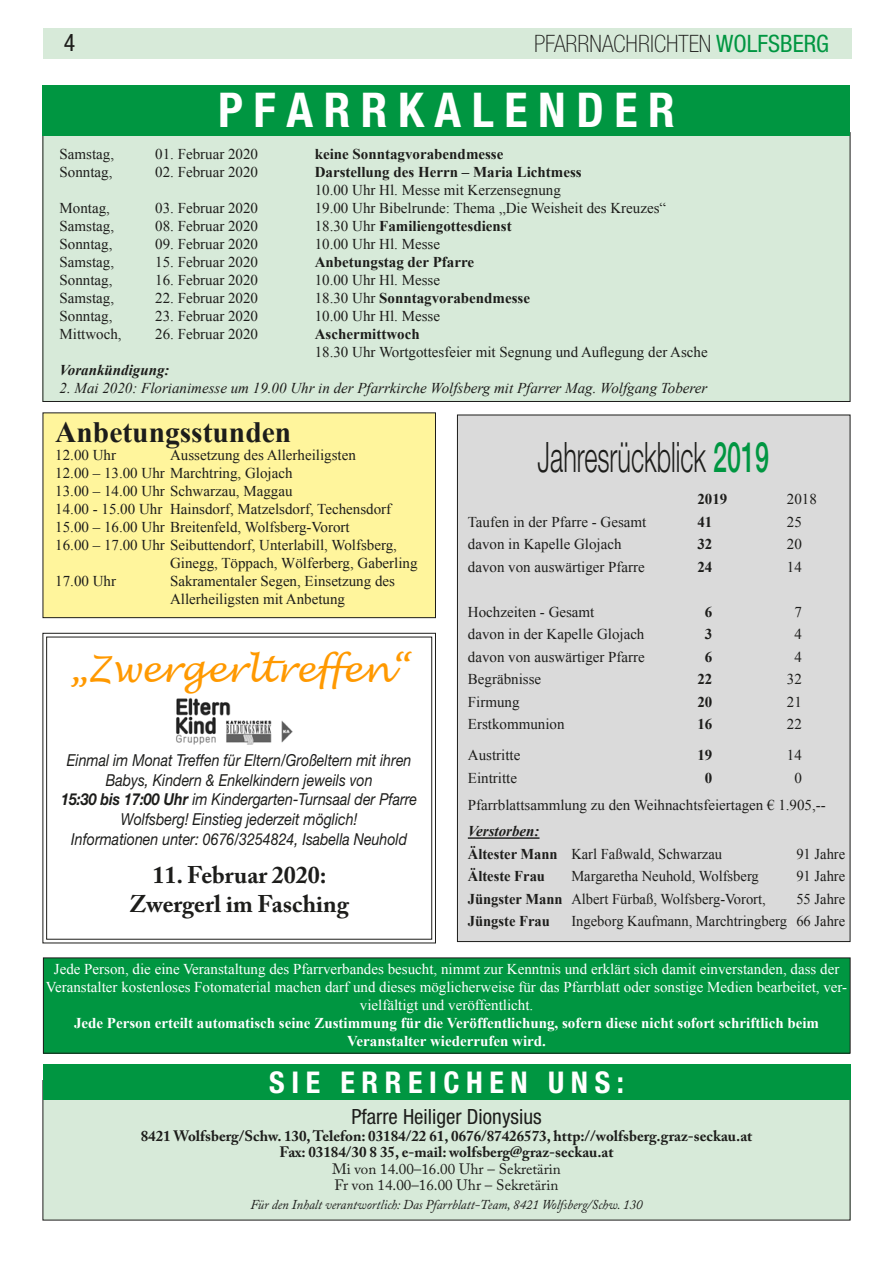
<style>
.page{position:relative;width:893px;height:1263px;background:#fff}
.page>*{position:absolute;margin:0;border:0;box-sizing:border-box;transform-origin:0 0}
.t1{font:700 condensed 48px "Helvetica Neue";letter-spacing:.22em;color:#fff}
.t2{font:300 42px "Helvetica Neue";color:#1d1d1b;scale:.6 1}
.t3{font:italic 35.55px "Lucida Handwriting";color:#f90}
.t4{font:700 condensed 30px "Helvetica Neue";letter-spacing:.22em;color:#fff}
.t5{font:700 29.55px "Times New Roman";color:#1d1d1b}
.t6{font:700 24px/28.8px "Adobe Caslon Pro";color:#1d1d1b;text-align:center}
.t7{font:100 condensed 24px "Helvetica Neue";color:#1d1d1b}
.t8{font:condensed 24px "Helvetica Neue";color:#1d1d1b}
.t9{font:condensed 21px "Helvetica Neue";color:#1d1d1b}
.t10{font:italic 16.5px/19.8px "Helvetica Neue";color:#1d1d1b;text-align:center;scale:.86 1}
.t11{font:15px/18px "Times New Roman";color:#1d1d1b}
.t12{font:15px/18px "Times New Roman";color:#fff;text-align:center}
.t13{font:700 15px "Times New Roman";color:#1d1d1b}
.t14{font:700 15px/16.5px "Adobe Caslon Pro";color:#1d1d1b;text-align:center}
.t15{font:700 15px/18px "Times New Roman";color:#fff;text-align:center}
.t16{font:italic 15px "Times New Roman";color:#1d1d1b}
.t17{font:15px/16.5px "Adobe Caslon Pro";color:#1d1d1b}
.t18{font:italic 700 15px "Times New Roman";color:#1d1d1b}
.t19{font:italic 13.5px "Adobe Caslon Pro";color:#1d1d1b;scale:.95 1}
.s1{font-weight:400;color:#009641}
.s2{font-weight:400}
.s3{font-weight:700}
.s4{font-weight:500;color:#009641}
.s5{font-weight:700;font-style:italic}
</style>
<div class="page">
<div style="left:43px;top:28px;width:809px;height:30px;background:#d7ead9"></div>
<div style="left:43px;top:133px;width:807px;height:268px;background:#d7ead9"></div>
<div style="left:43px;top:85px;width:807px;height:50px;background:#009641"></div>
<div style="left:43px;top:1080px;width:807px;height:140px;background:#d7ead9"></div>
<div style="left:43px;top:1064px;width:807px;height:36px;background:#009641"></div>
<svg style="left:42px;top:632px;width:394px;height:312px"></svg>
<div style="left:46px;top:637px;width:386px;height:302px;border:1px solid #1d1d1b"></div>
<img style="left:174px;top:698px;width:118px;height:46px">
<div style="left:43px;top:413px;width:392px;height:205px;background:#fff59c"></div>
<div style="left:43px;top:412px;width:393px;height:206px;border:1px solid #1d1d1b"></div>
<div style="left:43px;top:958px;width:807px;height:95px;background:#009641"></div>
<div style="left:457px;top:415px;width:393px;height:526px;background:#dadada"></div>
<hr style="left:468px;top:837px;width:71px;height:2px;background:#1d1d1b">
<h3 class="t8" style="left:64px;top:29px;width:13px">4</h3>
<h3 class="t7" style="left:534px;top:30px;width:297px">PFARRNACHRICHTEN <span class="s1">WOLFSBERG</span></h3>
<h1 class="t1" style="left:218px;top:81px;width:458px">PFARRKALENDER</h1>
<p class="t11" style="left:60px;top:144px;width:56px">Samstag,</p>
<p class="t11" style="left:155px;top:144px;width:104px">01. Februar 2020</p>
<p class="t13" style="left:315px;top:143px;width:190px">keine Sonntagvorabendmesse</p>
<p class="t11" style="left:60px;top:162px;width:54px">Sonntag,</p>
<p class="t11" style="left:155px;top:162px;width:104px">02. Februar 2020</p>
<p class="t13" style="left:315px;top:161px;width:269px">Darstellung des Herrn – Maria Lichtmess</p>
<p class="t11" style="left:315px;top:180px;width:248px">10.00 Uhr Hl. Messe mit Kerzensegnung</p>
<p class="t11" style="left:60px;top:198px;width:52px">Montag,</p>
<p class="t11" style="left:155px;top:198px;width:104px">03. Februar 2020</p>
<p class="t11" style="left:315px;top:198px;width:353px">19.00 Uhr Bibelrunde: Thema „Die Weisheit des Kreuzes“</p>
<p class="t11" style="left:60px;top:216px;width:56px">Samstag,</p>
<p class="t11" style="left:155px;top:216px;width:104px">08. Februar 2020</p>
<p class="t13" style="left:315px;top:215px;width:199px"><span class="s2">18.30 Uhr</span> Familiengottesdienst</p>
<p class="t11" style="left:60px;top:234px;width:54px">Sonntag,</p>
<p class="t11" style="left:155px;top:234px;width:104px">09. Februar 2020</p>
<p class="t11" style="left:315px;top:234px;width:127px">10.00 Uhr Hl. Messe</p>
<p class="t11" style="left:60px;top:252px;width:56px">Samstag,</p>
<p class="t11" style="left:155px;top:252px;width:104px">15. Februar 2020</p>
<p class="t13" style="left:315px;top:251px;width:161px">Anbetungstag der Pfarre</p>
<p class="t11" style="left:60px;top:270px;width:54px">Sonntag,</p>
<p class="t11" style="left:155px;top:270px;width:104px">16. Februar 2020</p>
<p class="t11" style="left:315px;top:270px;width:127px">10.00 Uhr Hl. Messe</p>
<p class="t11" style="left:60px;top:288px;width:56px">Samstag,</p>
<p class="t11" style="left:155px;top:288px;width:104px">22. Februar 2020</p>
<p class="t13" style="left:315px;top:287px;width:217px"><span class="s2">18.30 Uhr</span> Sonntagvorabendmesse</p>
<p class="t11" style="left:60px;top:306px;width:54px">Sonntag,</p>
<p class="t11" style="left:155px;top:306px;width:104px">23. Februar 2020</p>
<p class="t11" style="left:315px;top:306px;width:127px">10.00 Uhr Hl. Messe</p>
<p class="t11" style="left:60px;top:324px;width:64px">Mittwoch,</p>
<p class="t11" style="left:155px;top:324px;width:104px">26. Februar 2020</p>
<p class="t13" style="left:315px;top:323px;width:106px">Aschermittwoch</p>
<p class="t11" style="left:315px;top:342px;width:395px">18.30 Uhr Wortgottesfeier mit Segnung und Auflegung der Asche</p>
<p class="t18" style="left:60px;top:359px;width:112px">Vorankündigung:</p>
<p class="t16" style="left:60px;top:377px;width:649px">2. Mai 2020: Florianimesse um 19.00 Uhr in der Pfarrkirche Wolfsberg mit Pfarrer Mag. Wolfgang Toberer</p>
<h3 class="t5" style="left:55px;top:412px;width:237px">Anbetungsstunden</h3>
<p class="t11" style="left:55px;top:446px;width:62px">12.00 Uhr</p>
<p class="t11" style="left:170px;top:446px;width:187px">Aussetzung des Allerheiligsten</p>
<p class="t11" style="left:55px;top:464px;width:239px">12.00 – 13.00 Uhr Marchtring, Glojach</p>
<p class="t11" style="left:55px;top:482px;width:239px">13.00 – 14.00 Uhr Schwarzau, Maggau</p>
<p class="t11" style="left:55px;top:500px;width:337px">14.00 - 15.00 Uhr Hainsdorf, Matzelsdorf, Techensdorf</p>
<p class="t11" style="left:55px;top:518px;width:296px">15.00 – 16.00 Uhr Breitenfeld, Wolfsberg-Vorort</p>
<p class="t11" style="left:55px;top:536px;width:343px">16.00 – 17.00 Uhr Seibuttendorf, Unterlabill, Wolfsberg,</p>
<p class="t11" style="left:170px;top:554px;width:249px">Ginegg, Töppach, Wölferberg, Gaberling</p>
<p class="t11" style="left:55px;top:572px;width:62px">17.00 Uhr</p>
<p class="t11" style="left:170px;top:572px;width:226px">Sakramentaler Segen, Einsetzung des<br>Allerheiligsten mit Anbetung</p>
<h3 class="t3" style="left:68px;top:648px;width:343px">„Zwergerltreffen“</h3>
<p class="t10" style="left:61px;top:750px;width:416px">Einmal im Monat Treffen für Eltern/Großeltern mit ihren Babys, Kindern &amp; Enkelkindern jeweils von<br><span class="s3">15:30 bis 17:00 Uhr</span> im Kindergarten-Turnsaal der Pfarre Wolfsberg! Einstieg jederzeit möglich!<br>Informationen unter: 0676/3254824, Isabella Neuhold</p>
<h3 class="t6" style="left:130px;top:860px;width:221px">11. Februar 2020:<br>Zwergerl im Fasching</h3>
<h2 class="t2" style="left:538px;top:431px;width:387px">Jahresrückblick <span class="s4">2019</span></h2>
<p class="t13" style="left:697px;top:489px;width:31px">2019</p>
<p class="t11" style="left:787px;top:490px;width:31px">2018</p>
<p class="t11" style="left:468px;top:513px;width:180px">Taufen in der Pfarre - Gesamt</p>
<p class="t13" style="left:697px;top:511px;width:16px">41</p>
<p class="t11" style="left:787px;top:513px;width:16px">25</p>
<p class="t11" style="left:468px;top:535px;width:155px">davon in Kapelle Glojach</p>
<p class="t13" style="left:697px;top:534px;width:16px">32</p>
<p class="t11" style="left:787px;top:535px;width:16px">20</p>
<p class="t11" style="left:468px;top:558px;width:179px">davon von auswärtiger Pfarre</p>
<p class="t13" style="left:697px;top:556px;width:16px">24</p>
<p class="t11" style="left:787px;top:558px;width:16px">14</p>
<p class="t11" style="left:468px;top:603px;width:128px">Hochzeiten - Gesamt</p>
<p class="t13" style="left:705px;top:601px;width:9px">6</p>
<p class="t11" style="left:794px;top:603px;width:9px">7</p>
<p class="t11" style="left:468px;top:625px;width:178px">davon in der Kapelle Glojach</p>
<p class="t13" style="left:705px;top:624px;width:9px">3</p>
<p class="t11" style="left:794px;top:625px;width:9px">4</p>
<p class="t11" style="left:468px;top:648px;width:179px">davon von auswärtiger Pfarre</p>
<p class="t13" style="left:705px;top:646px;width:9px">6</p>
<p class="t11" style="left:794px;top:648px;width:9px">4</p>
<p class="t11" style="left:468px;top:670px;width:75px">Begräbnisse</p>
<p class="t13" style="left:697px;top:669px;width:16px">22</p>
<p class="t11" style="left:787px;top:670px;width:16px">32</p>
<p class="t11" style="left:468px;top:693px;width:53px">Firmung</p>
<p class="t13" style="left:697px;top:691px;width:16px">20</p>
<p class="t11" style="left:787px;top:693px;width:16px">21</p>
<p class="t11" style="left:468px;top:715px;width:98px">Erstkommunion</p>
<p class="t13" style="left:697px;top:714px;width:16px">16</p>
<p class="t11" style="left:787px;top:715px;width:16px">22</p>
<p class="t11" style="left:468px;top:746px;width:54px">Austritte</p>
<p class="t13" style="left:697px;top:745px;width:16px">19</p>
<p class="t11" style="left:787px;top:746px;width:16px">14</p>
<p class="t11" style="left:468px;top:769px;width:51px">Eintritte</p>
<p class="t13" style="left:705px;top:767px;width:9px">0</p>
<p class="t11" style="left:468px;top:764px;width:360px;line-height:26.7px;text-indent:326px">0<br>Pfarrblattsammlung zu den Weihnachtsfeiertagen € 1.905,--</p>
<p class="t11" style="left:468px;top:820px;width:256px;line-height:22.5px"><span class="s5">Verstorben:<br></span><span class="s3">Ältester Mann</span> Karl Faßwald, Schwarzau</p>
<p class="t11" style="left:796px;top:845px;width:50px">91 Jahre</p>
<p class="t13" style="left:468px;top:866px;width:79px">Älteste Frau</p>
<p class="t11" style="left:571px;top:867px;width:189px">Margaretha Neuhold, Wolfsberg</p>
<p class="t11" style="left:796px;top:867px;width:50px">91 Jahre</p>
<p class="t11" style="left:468px;top:890px;width:299px"><span class="s3">Jüngster Mann</span> Albert Fürbaß, Wolfsberg-Vorort,</p>
<p class="t11" style="left:796px;top:890px;width:50px">55 Jahre</p>
<p class="t13" style="left:468px;top:911px;width:84px">Jüngste Frau</p>
<p class="t11" style="left:571px;top:912px;width:275px">Ingeborg Kaufmann, Marchtringberg 66 Jahre</p>
<p class="t12" style="left:46px;top:960px;width:803px">Jede Person, die eine Veranstaltung des Pfarrverbandes besucht, nimmt zur Kenntnis und erklärt sich damit einverstanden, dass der<br>Veranstalter kostenloses Fotomaterial machen darf und dieses möglicherweise für das Pfarrblatt oder sonstige Medien bearbeitet, ver&shy;vielfältigt und veröffentlicht.</p>
<p class="t15" style="left:74px;top:1013px;width:747px">Jede Person erteilt automatisch seine Zustimmung für die Veröffentlichung, sofern diese nicht sofort schriftlich beim<br>Veranstalter wiederrufen wird.</p>
<h3 class="t4" style="left:269px;top:1064px;width:356px">SIE ERREICHEN UNS:</h3>
<h3 class="t9" style="left:351px;top:1104px;width:192px">Pfarre Heiliger Dionysius</h3>
<p class="t14" style="left:141px;top:1127px;width:613px">8421 Wolfsberg/Schw. 130, Telefon: 03184/22 61, 0676/87426573, http://wolfsberg.graz-seckau.at<br>Fax: 03184/30 8 35, e-mail: wolfsberg@graz-seckau.at</p>
<p class="t17" style="left:332px;top:1160px;width:230px">Mi von 14.00–16.00 Uhr – Sekretärin<br>Fr von 14.00–16.00 Uhr – Sekretärin</p>
<p class="t19" style="left:250px;top:1196px;width:414px">Für den Inhalt verantwortlich: Das Pfarrblatt-Team, 8421 Wolfsberg/Schw. 130</p>
</div>
